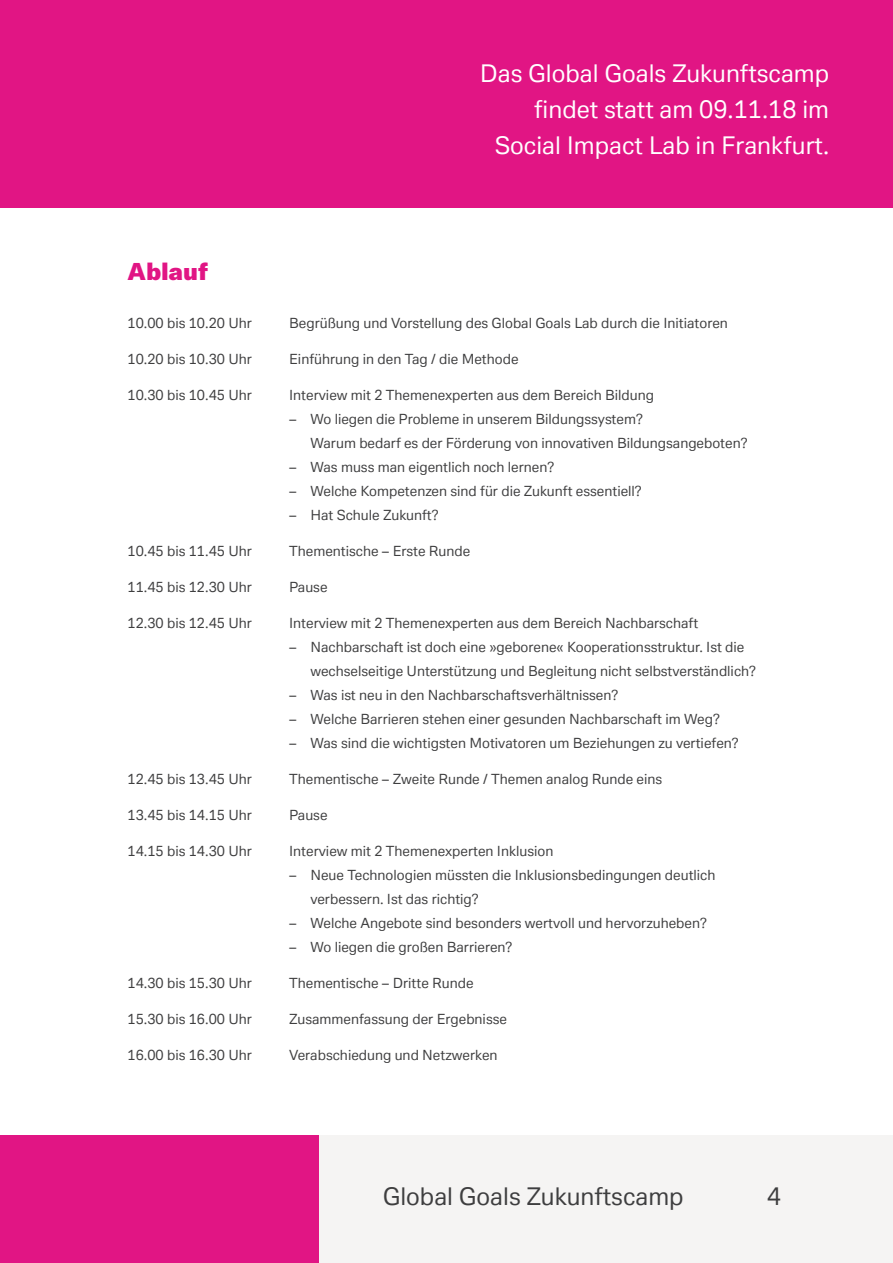
<style>
.page{position:relative;width:893px;height:1263px;background:#fff}
.page>*{position:absolute;margin:0;border:0;box-sizing:border-box;transform-origin:0 0}
.t1{font:24px/36px "Deutsche Bank Text";color:#fff;text-align:right}
.t2{font:24px "Deutsche Bank Text";color:#3e3e3f}
.t3{font:900 24px "GT America";color:#e11584}
.t4{font:13.8px/24px "Deutsche Bank Text";color:#3e3e3f}
</style>
<div class="page">
<div style="left:319px;top:1135px;width:574px;height:128px;background:#f5f4f3"></div>
<div style="left:0;top:0;width:893px;height:208px;background:#e11584"></div>
<div style="left:0;top:1135px;width:319px;height:128px;background:#e11584"></div>
<h1 class="t1" style="left:480px;top:55px;width:351px">Das Global Goals Zukunftscamp findet statt am 09.11.18 im<br>Social Impact Lab in Frankfurt.</h1>
<h1 class="t3" style="left:128px;top:256px;width:82px">Ablauf</h1>
<p class="t4" style="left:128px;top:311px;width:126px">10.00 bis 10.20 Uhr</p>
<p class="t4" style="left:289px;top:311px;width:440px">Begrüßung und Vorstellung des Global Goals Lab durch die Initiatoren</p>
<p class="t4" style="left:128px;top:347px;width:126px">10.20 bis 10.30 Uhr</p>
<p class="t4" style="left:289px;top:347px;width:231px">Einführung in den Tag / die Methode</p>
<p class="t4" style="left:128px;top:383px;width:126px">10.30 bis 10.45 Uhr</p>
<p class="t4" style="left:289px;top:383px;width:366px">Interview mit 2 Themenexperten aus dem Bereich Bildung</p>
<p class="t4" style="left:310px;top:407px;width:439px;text-indent:-21px">– Wo liegen die Probleme in unserem Bildungssystem?<br>Warum bedarf es der Förderung von innovativen Bildungsangeboten?</p>
<p class="t4" style="left:289px;top:455px;width:267px">– Was muss man eigentlich noch lernen?</p>
<p class="t4" style="left:289px;top:479px;width:354px">– Welche Kompetenzen sind für die Zukunft essentiell?</p>
<p class="t4" style="left:289px;top:503px;width:151px">– Hat Schule Zukunft?</p>
<p class="t4" style="left:128px;top:539px;width:126px">10.45 bis 11.45 Uhr</p>
<p class="t4" style="left:289px;top:539px;width:183px">Thementische – Erste Runde</p>
<p class="t4" style="left:128px;top:575px;width:126px">11.45 bis 12.30 Uhr</p>
<p class="t4" style="left:289px;top:575px;width:40px">Pause</p>
<p class="t4" style="left:128px;top:611px;width:126px">12.30 bis 12.45 Uhr</p>
<p class="t4" style="left:289px;top:611px;width:411px">Interview mit 2 Themenexperten aus dem Bereich Nachbarschaft</p>
<p class="t4" style="left:310px;top:635px;width:447px;text-indent:-21px">– Nachbarschaft ist doch eine »geborene« Kooperationsstruktur. Ist die wechselseitige Unterstützung und Begleitung nicht selbstverständlich?</p>
<p class="t4" style="left:289px;top:683px;width:331px">– Was ist neu in den Nachbarschaftsverhältnissen?</p>
<p class="t4" style="left:289px;top:707px;width:432px">– Welche Barrieren stehen einer gesunden Nachbarschaft im Weg?</p>
<p class="t4" style="left:289px;top:731px;width:451px">– Was sind die wichtigsten Motivatoren um Beziehungen zu vertiefen?</p>
<p class="t4" style="left:128px;top:767px;width:126px">12.45 bis 13.45 Uhr</p>
<p class="t4" style="left:289px;top:767px;width:375px">Thementische – Zweite Runde / Themen analog Runde eins</p>
<p class="t4" style="left:128px;top:803px;width:126px">13.45 bis 14.15 Uhr</p>
<p class="t4" style="left:289px;top:803px;width:40px">Pause</p>
<p class="t4" style="left:128px;top:839px;width:126px">14.15 bis 14.30 Uhr</p>
<p class="t4" style="left:289px;top:839px;width:266px">Interview mit 2 Themenexperten Inklusion</p>
<p class="t4" style="left:310px;top:863px;width:411px;text-indent:-21px">– Neue Technologien müssten die Inklusionsbedingungen deutlich - verbessern. Ist das richtig?</p>
<p class="t4" style="left:289px;top:911px;width:419px">– Welche Angebote sind besonders wertvoll und hervorzuheben?</p>
<p class="t4" style="left:289px;top:935px;width:225px">– Wo liegen die großen Barrieren?</p>
<p class="t4" style="left:128px;top:971px;width:126px">14.30 bis 15.30 Uhr</p>
<p class="t4" style="left:289px;top:971px;width:186px">Thementische – Dritte Runde</p>
<p class="t4" style="left:128px;top:1007px;width:126px">15.30 bis 16.00 Uhr</p>
<p class="t4" style="left:289px;top:1007px;width:219px">Zusammenfassung der Ergebnisse</p>
<p class="t4" style="left:128px;top:1043px;width:126px">16.00 bis 16.30 Uhr</p>
<p class="t4" style="left:289px;top:1043px;width:210px">Verabschiedung und Netzwerken</p>
<h1 class="t2" style="left:383px;top:1181px;width:302px">Global Goals Zukunftscamp</h1>
<h1 class="t2" style="left:767px;top:1181px;width:16px">4</h1>
</div>
